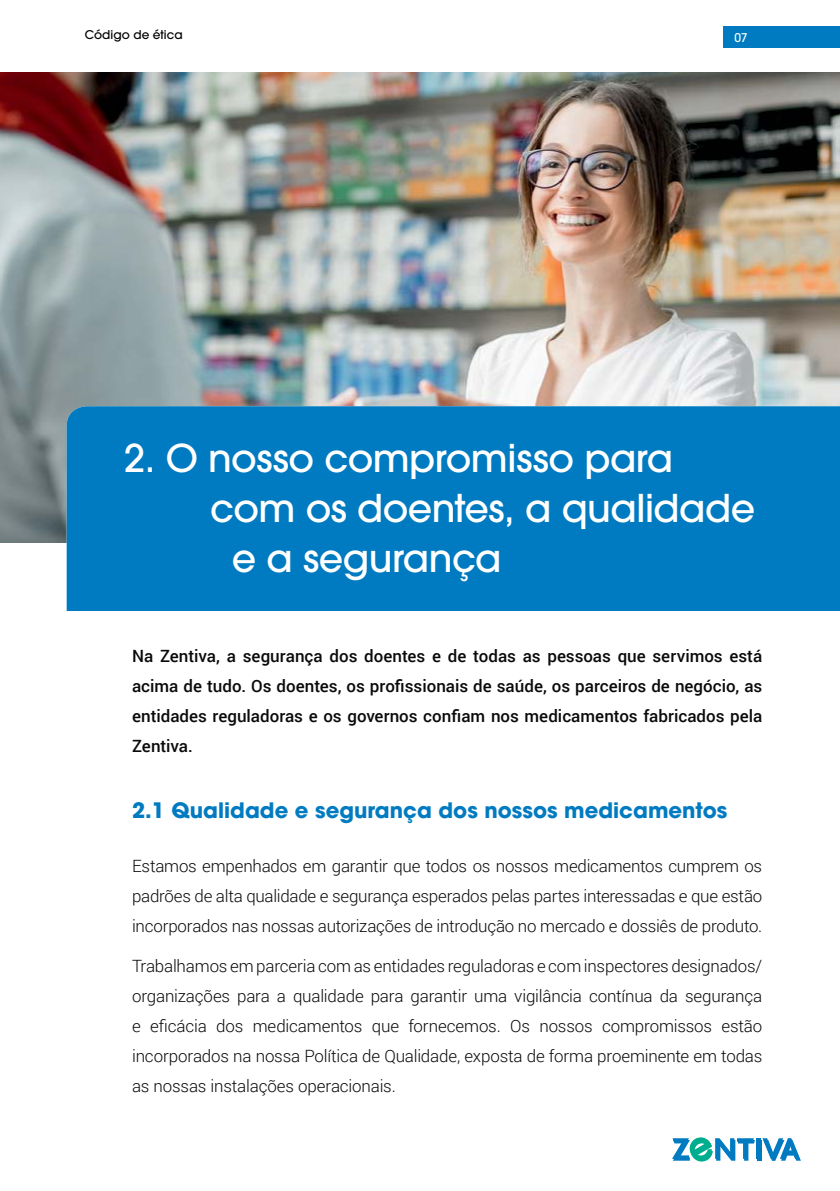
<style>
.page{position:relative;width:840px;height:1191px;background:#fff}
.page>*{position:absolute;margin:0;border:0;box-sizing:border-box;transform-origin:0 0}
.t1{font:500 38px "ITC Avant Garde Pro";letter-spacing:-.015em;color:#fff}
.t2{font:700 21.2px "ITC Avant Garde Pro";color:#007bc1}
.t3{font:300 17px/30px "Roboto";letter-spacing:-.01em;color:#0a0a0b;text-align:justify}
.t4{font:500 17px/30px "Roboto";color:#0a0a0b;text-align:justify}
.t5{font:500 12px "ITC Avant Garde Pro";letter-spacing:.005em;color:#000}
.t6{font:500 12px "ITC Avant Garde Pro";color:#fff}
</style>
<div class="page">
<img style="left:0;top:72px;width:839px;height:471px">
<div style="left:67px;top:406px;width:772px;height:204px;background:#007bc1"></div>
<div style="left:756px;top:1140px;width:5px;height:20px;background:#007bc1"></div>
<svg style="left:762px;top:1138px;width:38px;height:22px"></svg>
<svg style="left:672px;top:1137px;width:82px;height:25px"></svg>
<div style="left:722px;top:26px;width:117px;height:22px;background:#007bc1"></div>
<p class="t5" style="left:85px;top:27px;width:99px">Código de ética</p>
<p class="t6" style="left:734px;top:30px;width:15px">07</p>
<h1 class="t1" style="left:124px;top:434px;width:550px">2. O nosso compromisso para</h1>
<h1 class="t1" style="left:210px;top:484px;width:546px">com os doentes, a qualidade</h1>
<h1 class="t1" style="left:231px;top:534px;width:271px">e a segurança</h1>
<p class="t4" style="left:132px;top:640px;width:631px">Na Zentiva, a segurança dos doentes e de todas as pessoas que servimos está acima de tudo. Os doentes, os profissionais de saúde, os parceiros de negócio, as entidades reguladoras e os governos confiam nos medicamentos fabricados pela Zentiva.</p>
<p class="t2" style="left:132px;top:795px;width:596px">2.1 Qualidade e segurança dos nossos medicamentos</p>
<p class="t3" style="left:132px;top:850px;width:631px">Estamos empenhados em garantir que todos os nossos medicamentos cumprem os padrões de alta qualidade e segurança esperados pelas partes interessadas e que estão incorporados nas nossas autorizações de introdução no mercado e dossiês de produto.</p>
<p class="t3" style="left:132px;top:950px;width:631px">Trabalhamos em parceria com as entidades reguladoras e com inspectores designados/ organizações para a qualidade para garantir uma vigilância contínua da segurança e eficácia dos medicamentos que fornecemos. Os nossos compromissos estão incorporados na nossa Política de Qualidade, exposta de forma proeminente em todas as nossas instalações operacionais.</p>
</div>
